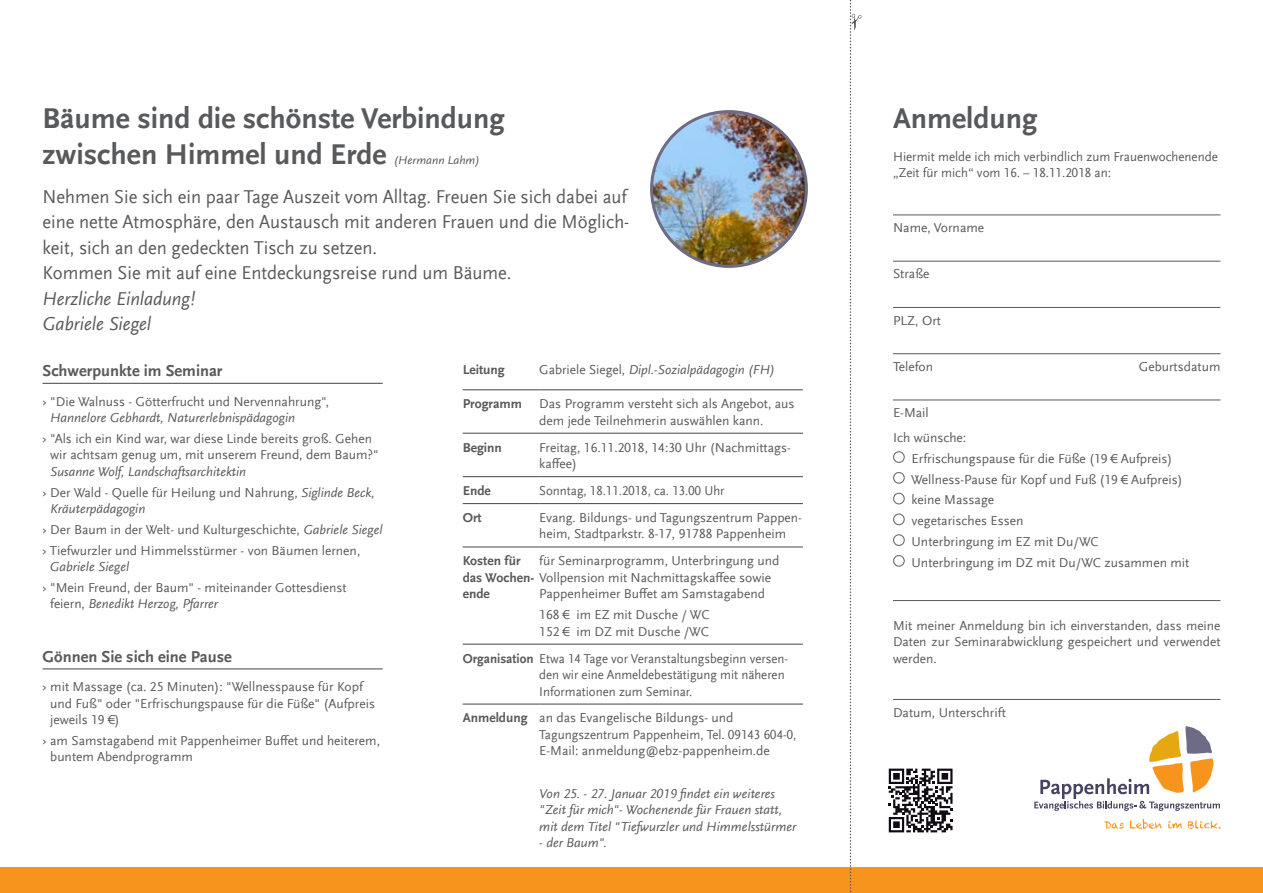
<style>
.page{position:relative;width:1263px;height:893px;background:#fff}
.page>*{position:absolute;margin:0;border:0;box-sizing:border-box;transform-origin:0 0}
.t1{font:700 30px/36px "Scala Sans Offc";color:#58595b}
.t2{font:19.5px/25.5px "Scala Sans Offc";color:#58595b;scale:.95 1}
.t3{font:italic 19.5px/25.5px "Scala Sans Offc";color:#58595b;scale:.95 1}
.t4{font:700 16.5px "Scala Sans Offc";color:#58595b}
.t5{font:13.5px/16.5px "Scala Sans Offc";color:#58595b}
.t6{font:italic 13.5px/16.5px "Scala Sans Offc";color:#58595b}
.t7{font:13.5px/16.5px "Scala Sans Offc";color:#58595b;scale:.95 1}
.t8{font:13.5px/16.5px "Scala Sans Offc";color:#58595b;scale:.96 1}
.t9{font:700 13.5px "Scala Sans Offc";color:#58595b}
.t10{font:italic 12px "Scala Sans Offc";color:#58595b}
.s1{font-style:normal}
.s2{font-style:italic}
.s3{font-weight:700}
.s4{color:#6d6e71}
</style>
<div class="page">
<div style="left:0;top:867px;width:1263px;height:26px;background:#f7941e"></div>
<svg style="left:850px;top:0;width:12px;height:892px"></svg>
<svg style="left:1034px;top:726px;width:186px;height:85px"></svg>
<svg style="left:1104px;top:821px;width:19px;height:8px"></svg>
<svg style="left:1130px;top:819px;width:32px;height:10px"></svg>
<svg style="left:1168px;top:821px;width:14px;height:8px"></svg>
<svg style="left:1188px;top:820px;width:32px;height:9px"></svg>
<img style="left:651px;top:112px;width:155px;height:154px;border-radius:77px">
<div style="left:650px;top:110px;width:158px;height:158px;border:3px solid #6d6b85;border-radius:50%"></div>
<hr style="left:43px;top:383px;width:340px;height:1px;background:#58595b">
<hr style="left:43px;top:668px;width:340px;height:1px;background:#58595b">
<hr style="left:463px;top:703px;width:76px;height:2px;background:#58595b">
<hr style="left:539px;top:703px;width:264px;height:2px;background:#58595b">
<hr style="left:463px;top:644px;width:76px;height:1px;background:#58595b">
<hr style="left:539px;top:644px;width:264px;height:1px;background:#58595b">
<hr style="left:463px;top:546px;width:76px;height:1px;background:#58595b">
<hr style="left:539px;top:546px;width:264px;height:1px;background:#58595b">
<hr style="left:463px;top:503px;width:76px;height:1px;background:#58595b">
<hr style="left:539px;top:503px;width:264px;height:1px;background:#58595b">
<hr style="left:463px;top:476px;width:76px;height:1px;background:#58595b">
<hr style="left:539px;top:476px;width:264px;height:1px;background:#58595b">
<hr style="left:463px;top:433px;width:76px;height:1px;background:#58595b">
<hr style="left:539px;top:433px;width:264px;height:1px;background:#58595b">
<hr style="left:463px;top:389px;width:76px;height:1px;background:#58595b">
<hr style="left:539px;top:389px;width:264px;height:1px;background:#58595b">
<hr style="left:893px;top:215px;width:327px;height:1px;background:#58595b">
<hr style="left:893px;top:261px;width:327px;height:1px;background:#58595b">
<hr style="left:893px;top:307px;width:327px;height:1px;background:#58595b">
<hr style="left:893px;top:353px;width:327px;height:1px;background:#58595b">
<hr style="left:893px;top:400px;width:327px;height:1px;background:#58595b">
<hr style="left:893px;top:600px;width:327px;height:1px;background:#58595b">
<hr style="left:893px;top:699px;width:327px;height:1px;background:#58595b">
<div style="left:893px;top:451px;width:12px;height:12px;border:1px solid #6d6e71;border-radius:50%"></div>
<div style="left:893px;top:472px;width:12px;height:12px;border:1px solid #6d6e71;border-radius:50%"></div>
<div style="left:893px;top:493px;width:12px;height:11px;border:1px solid #6d6e71;border-radius:50%"></div>
<div style="left:893px;top:513px;width:12px;height:12px;border:1px solid #6d6e71;border-radius:50%"></div>
<div style="left:893px;top:534px;width:12px;height:12px;border:1px solid #6d6e71;border-radius:50%"></div>
<div style="left:893px;top:555px;width:12px;height:12px;border:1px solid #6d6e71;border-radius:50%"></div>
<svg style="left:889px;top:769px;width:63px;height:63px"></svg>
<h1 class="t1" style="left:43px;top:101px;width:464px">Bäume sind die schönste Verbindung zwischen Himmel und Erde</h1>
<p class="t10" style="left:394px;top:154px;width:87px">(Hermann Lahm)</p>
<p class="t2" style="left:43px;top:184px;width:619px">Nehmen Sie sich ein paar Tage Auszeit vom Alltag. Freuen Sie sich dabei auf eine nette Atmosphäre, den Austausch mit anderen Frauen und die Möglich&shy;keit, sich an den gedeckten Tisch zu setzen.<br>Kommen Sie mit auf eine Entdeckungsreise rund um Bäume.</p>
<h2 class="t3" style="left:43px;top:286px;width:162px">Herzliche Einladung!<br>Gabriele Siegel</h2>
<p class="t4" style="left:43px;top:362px;width:181px">Schwerpunkte im Seminar</p>
<p class="t5" style="left:43px;top:393px;width:288px">› "Die Walnuss - Götterfrucht und Nervennahrung",</p>
<p class="t6" style="left:50px;top:410px;width:246px">Hannelore Gebhardt, Naturerlebnispädagogin</p>
<p class="t5" style="left:43px;top:431px;width:338px;text-align:center">› "Als ich ein Kind war, war diese Linde bereits groß. Gehen wir achtsam genug um, mit unserem Freund, dem Baum?"</p>
<p class="t6" style="left:43px;top:461px;width:334px;line-height:20.7px;text-indent:8px">Susanne Wolf, Landschaftsarchitektin<br><span class="s1">› Der Wald - Quelle für Heilung und Nahrung,</span> Siglinde Beck,</p>
<p class="t5" style="left:43px;top:499px;width:342px;line-height:20.7px;text-indent:8px"><span class="s2">Kräuterpädagogin<br></span>› Der Baum in der Welt- und Kulturgeschichte, <span class="s2">Gabriele Siegel </span>› Tiefwurzler und Himmelsstürmer - von Bäumen lernen,</p>
<p class="t6" style="left:50px;top:559px;width:81px">Gabriele Siegel</p>
<p class="t5" style="left:50px;top:580px;width:298px;text-indent:-8px">› "Mein Freund, der Baum" - miteinander Gottesdienst feiern, <span class="s2">Benedikt Herzog, Pfarrer</span></p>
<p class="t4" style="left:43px;top:647px;width:191px">Gönnen Sie sich eine Pause</p>
<p class="t5" style="left:50px;top:679px;width:326px;text-indent:-8px">› mit Massage (ca. 25 Minuten): "Wellnesspause für Kopf und Fuß" oder "Erfrischungspause für die Füße" (Aufpreis jeweils 19 €)</p>
<p class="t5" style="left:50px;top:733px;width:331px;text-indent:-8px">› am Samstagabend mit Pappenheimer Buffet und heiterem, buntem Abendprogramm</p>
<p class="t9" style="left:463px;top:362px;width:44px">Leitung</p>
<p class="t6" style="left:539px;top:362px;width:237px"><span class="s1">Gabriele Siegel,</span> Dipl.-Sozialpädagogin (FH)</p>
<p class="t9" style="left:463px;top:396px;width:61px">Programm</p>
<p class="t5" style="left:539px;top:396px;width:257px">Das Programm versteht sich als Angebot, aus dem jede Teilnehmerin auswählen kann.</p>
<p class="t9" style="left:463px;top:440px;width:41px">Beginn</p>
<p class="t5" style="left:539px;top:439px;width:253px">Freitag, 16.11.2018, 14:30 Uhr (Nachmittags&shy;kaffee)</p>
<p class="t9" style="left:463px;top:483px;width:30px">Ende</p>
<p class="t7" style="left:539px;top:483px;width:197px">Sonntag, 18.11.2018, ca. 13.00 Uhr</p>
<p class="t9" style="left:463px;top:510px;width:21px">Ort</p>
<p class="t5" style="left:539px;top:510px;width:264px">Evang. Bildungs- und Tagungszentrum Pappen&shy;heim, Stadtparkstr. 8-17, 91788 Pappenheim</p>
<p class="t5" style="left:463px;top:553px;width:310px"><span class="s3">Kosten für<br>das Wochen-</span> Vollpension mit Nachmittagskaffee sowie <span class="s3">ende</span></p>
<p class="t5" style="left:539px;top:553px;width:242px">für Seminarprogramm, Unterbringung und</p>
<p class="t5" style="left:539px;top:584px;width:227px;line-height:20.7px">Pappenheimer Buffet am Samstagabend<br>168 € im EZ mit Dusche / WC</p>
<p class="t5" style="left:463px;top:618px;width:327px;line-height:27px;text-align:center">152 € im DZ mit Dusche /WC<br><span class="s3">Organisation</span> Etwa 14 Tage vor Veranstaltungsbeginn versen-</p>
<p class="t7" style="left:539px;top:667px;width:260px">den wir eine Anmeldebestätigung mit näheren<br>Informationen zum Seminar.</p>
<p class="t5" style="left:539px;top:710px;width:259px;text-indent:-77px"><span class="s3">Anmeldung</span> an das Evangelische Bildungs- und<br>Tagungszentrum Pappenheim, Tel. 09143 604-0,<br>E-Mail: anmeldung@ebz-pappenheim.de</p>
<p class="t6" style="left:539px;top:785px;width:259px">Von 25. - 27. Januar 2019 findet ein weiteres "Zeit für mich"- Wochenende für Frauen statt, mit dem Titel "Tiefwurzler und Himmelsstürmer</p>
<p class="t6" style="left:539px;top:835px;width:69px">- der Baum".</p>
<h1 class="t1" style="left:893px;top:101px;width:146px">Anmeldung</h1>
<p class="t8" style="left:893px;top:149px;width:340px">Hiermit melde ich mich verbindlich zum Frauenwochenende „Zeit für mich“ vom 16. <span class="s4">–</span> 18.11.2018 an:</p>
<p class="t5" style="left:893px;top:220px;width:93px">Name, Vorname</p>
<p class="t5" style="left:893px;top:266px;width:38px">Straße</p>
<p class="t5" style="left:893px;top:312px;width:50px">PLZ, Ort</p>
<p class="t5" style="left:893px;top:359px;width:42px">Telefon</p>
<p class="t5" style="left:1139px;top:359px;width:83px">Geburtsdatum</p>
<p class="t5" style="left:893px;top:401px;width:75px;line-height:25px">E-Mail<br>Ich wünsche:</p>
<p class="t5" style="left:911px;top:448px;width:280px;line-height:20.7px">Erfrischungspause für die Füße (19 € Aufpreis)<br>Wellness-Pause für Kopf und Fuß (19 € Aufpreis) keine Massage<br>vegetarisches Essen<br>Unterbringung im EZ mit Du/WC<br>Unterbringung im DZ mit Du/WC zusammen mit</p>
<p class="t5" style="left:893px;top:617px;width:329px;text-align:justify">Mit meiner Anmeldung bin ich einverstanden, dass meine Daten zur Seminarabwicklung gespeichert und verwendet werden.</p>
<p class="t5" style="left:893px;top:704px;width:114px">Datum, Unterschrift</p>
</div>
